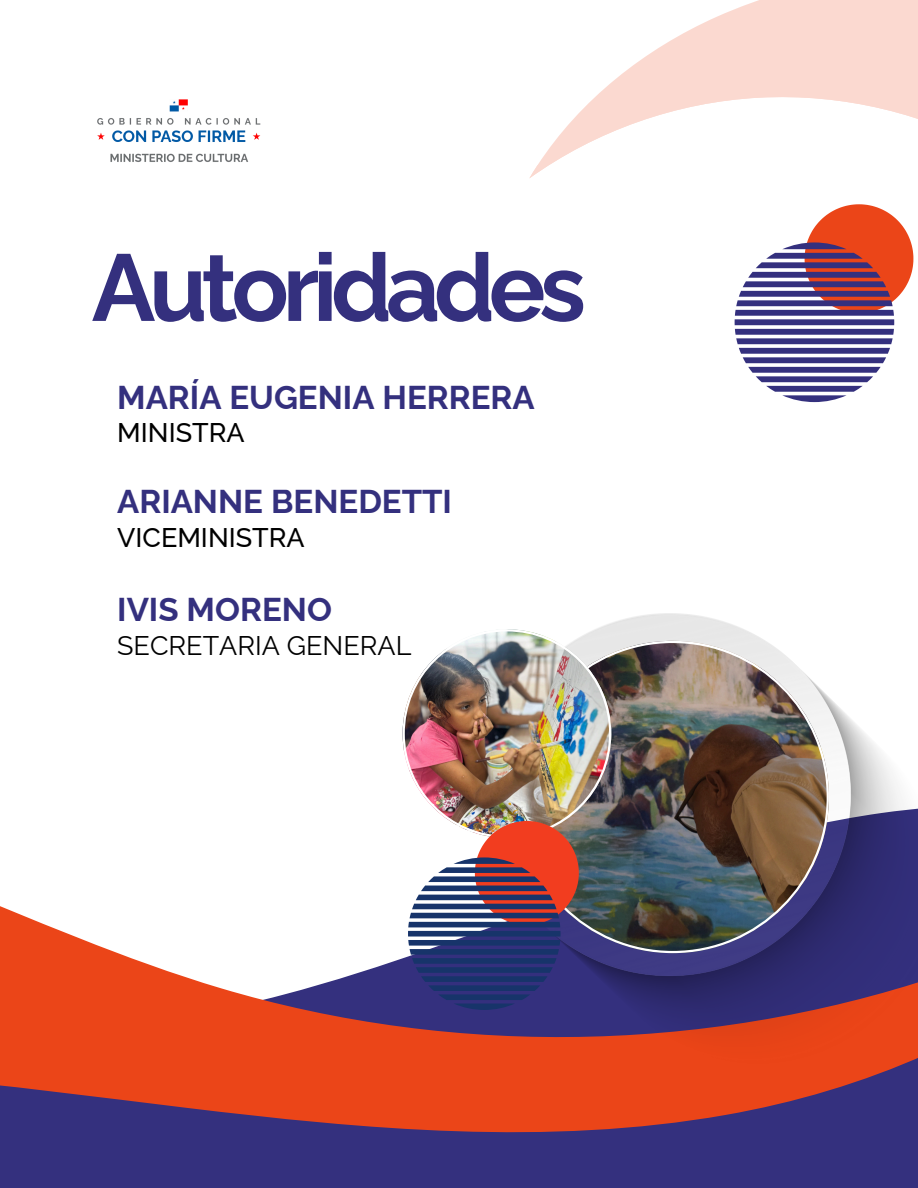
<style>
.page{position:relative;width:918px;height:1188px;background:#fff}
.page>*{position:absolute;margin:0;border:0;box-sizing:border-box;transform-origin:0 0}
.t1{font:700 94.5px "Raleway";letter-spacing:-.065em;color:#34307e}
.t2{font:700 33px "Raleway";color:#34307e}
.t3{font:500 27px "Raleway";color:#000}
.t4{font:27px "Raleway";color:#000}
</style>
<div class="page">
<div style="left:0;top:1146px;width:918px;height:42px;background:#34307e"></div>
<svg style="left:0;top:906px;width:918px;height:240px;fill:#eb4518"></svg>
<svg style="left:702px;top:0;width:216px;height:24px;background:#fbddd5"></svg>
<svg style="left:530px;top:24px;width:388px;height:154px"></svg>
<img style="left:488px;top:614px;width:430px;height:458px">
<img style="left:611px;top:641px;width:218px;height:312px">
<img style="left:403px;top:629px;width:208px;height:381px">
<svg style="left:735px;top:204px;width:178px;height:198px"></svg>
<img style="left:97px;top:99px;width:164px;height:63px">
<h1 class="t1" style="left:92px;top:232px;width:496px">Autoridades</h1>
<h2 class="t2" style="left:117px;top:378px;width:419px">MARÍA EUGENIA HERRERA</h2>
<h3 class="t3" style="left:117px;top:417px;width:129px">MINISTRA</h3>
<p class="t2" style="left:117px;top:482px;width:336px">ARIANNE BENEDETTI</p>
<h2 class="t3" style="left:117px;top:521px;width:189px">VICEMINISTRA</h2>
<h3 class="t2" style="left:117px;top:590px;width:216px">IVIS MORENO</h3>
<h2 class="t4" style="left:117px;top:629px;width:296px">SECRETARIA GENERAL</h2>
</div>
